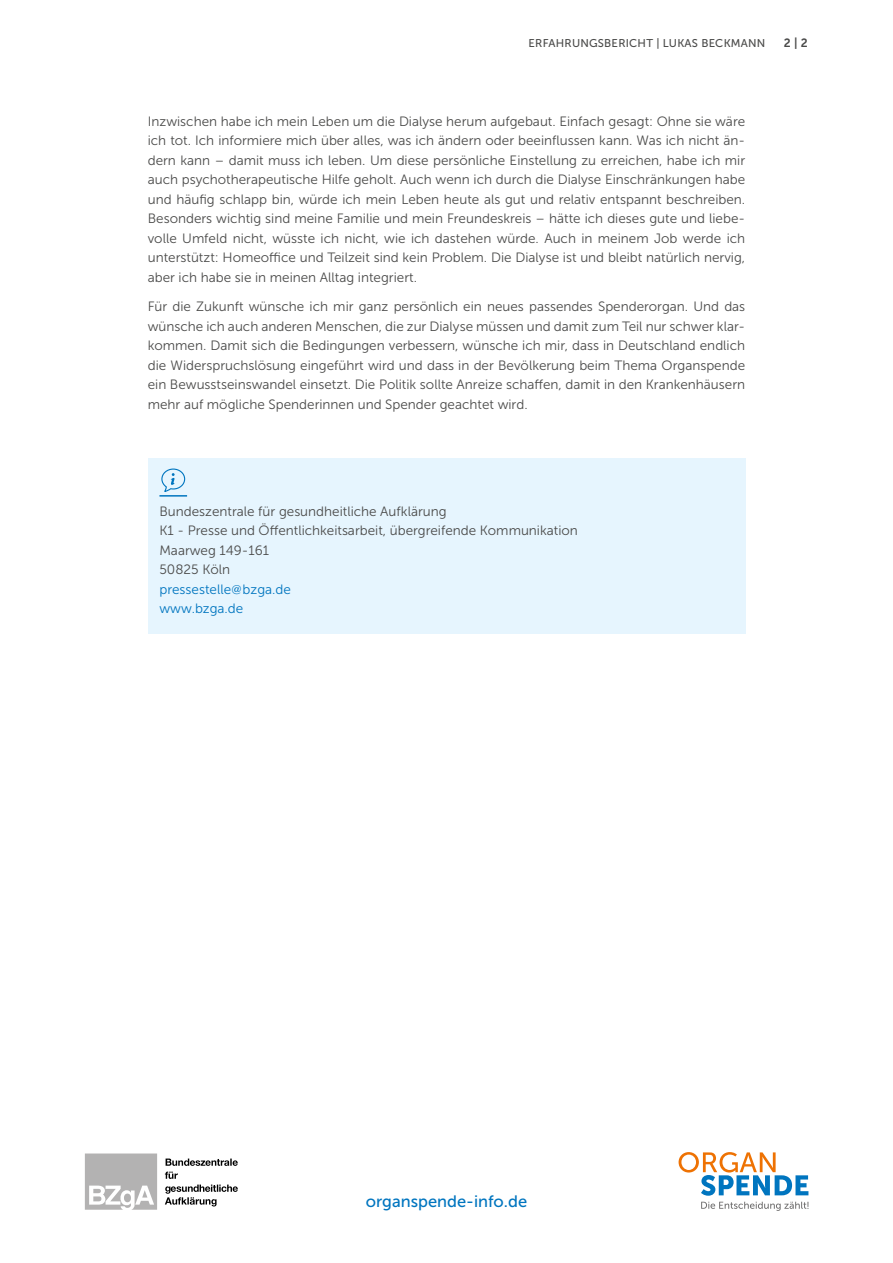
<style>
.page{position:relative;width:893px;height:1263px;background:#fff}
.page>*{position:absolute;margin:0;border:0;box-sizing:border-box;transform-origin:0 0}
.t1{font:16.5px "Museo Sans 500";color:#0075bf}
.Fliesstext{font:13.5px/19.5px "Museo Sans 300";color:#4a4a49;text-align:justify}
.Pressekontakt{font:13.5px "Museo Sans 300";color:#4a4a49}
.Pressekontakt-2{font:13.5px "Museo Sans 300";color:#0075bf}
.t2{font:12px "Museo Sans 700";color:#4a4a49}
.t3{font:11.25px "Museo Sans 500";letter-spacing:.02em;color:#4a4a49}
.s1{font-family:"Univers";font-size:12px}
</style>
<div class="page">
<div style="left:148px;top:458px;width:597px;height:176px;background:#e6f5fe"></div>
<hr style="left:159px;top:495px;width:28px;height:2px;background:#0075bf">
<svg style="left:161px;top:468px;width:25px;height:24px"></svg>
<svg style="left:165px;top:1158px;width:73px;height:48px"></svg>
<svg style="left:85px;top:1153px;width:72px;height:57px;background:#c1c0c0"></svg>
<svg style="left:679px;top:1152px;width:129px;height:44px"></svg>
<svg style="left:701px;top:1202px;width:107px;height:9px"></svg>
<p class="t3" style="left:529px;top:37px;width:238px">ERFAHRUNGSBERICHT | LUKAS BECKMANN</p>
<p class="t2" style="left:784px;top:36px;width:26px">2 | 2</p>
<p class="Fliesstext" style="left:148px;top:112px;width:599px">Inzwischen habe ich mein Leben um die Dialyse herum aufgebaut. Einfach gesagt: Ohne sie wäre ich tot. Ich informiere mich über alles, was ich ändern oder beeinflussen kann. Was ich nicht än&shy;dern kann – damit muss ich leben. Um diese persönliche Einstellung zu erreichen, habe ich mir auch psychotherapeutische Hilfe geholt. Auch wenn ich durch die Dialyse Einschränkungen habe und häufig schlapp bin, würde ich mein Leben heute als gut und relativ entspannt beschreiben.<br>Besonders wichtig sind meine Familie und mein Freundeskreis – hätte ich dieses gute und liebe&shy;volle Umfeld nicht, wüsste ich nicht, wie ich dastehen würde. Auch in meinem Job werde ich unterstützt: Homeoffice und Teilzeit sind kein Problem. Die Dialyse ist und bleibt natürlich nervig, aber ich habe sie in meinen Alltag integriert.</p>
<p class="Fliesstext" style="left:148px;top:297px;width:599px">Für die Zukunft wünsche ich mir ganz persönlich ein neues passendes Spenderorgan. Und das wünsche ich auch anderen Menschen, die zur Dialyse müssen und damit zum Teil nur schwer klar&shy;kommen. Damit sich die Bedingungen verbessern, wünsche ich mir, dass in Deutschland endlich die Widerspruchslösung eingeführt wird und dass in der Bevölkerung beim Thema Organspende ein Bewusstseinswandel einsetzt. Die Politik sollte Anreize schaffen, damit in den Krankenhäusern mehr auf mögliche Spenderinnen und Spender geachtet wird.</p>
<p class="Pressekontakt" style="left:159px;top:504px;width:289px">Bundeszentrale für gesundheitliche Aufklärung</p>
<p class="Pressekontakt" style="left:159px;top:523px;width:420px">K1 - Presse und Öffentlichkeitsarbeit, übergreifende Kommunikation</p>
<p class="Pressekontakt" style="left:159px;top:543px;width:111px">Maarweg 149-161</p>
<p class="Pressekontakt" style="left:159px;top:562px;width:72px">50825 Köln</p>
<p class="Pressekontakt-2" style="left:159px;top:582px;width:133px">pressestelle<span class="s1">@</span>bzga.de</p>
<p class="Pressekontakt-2" style="left:159px;top:601px;width:85px">www.bzga.de</p>
<p class="t1" style="left:366px;top:1192px;width:163px">organspende-info.de</p>
</div>
